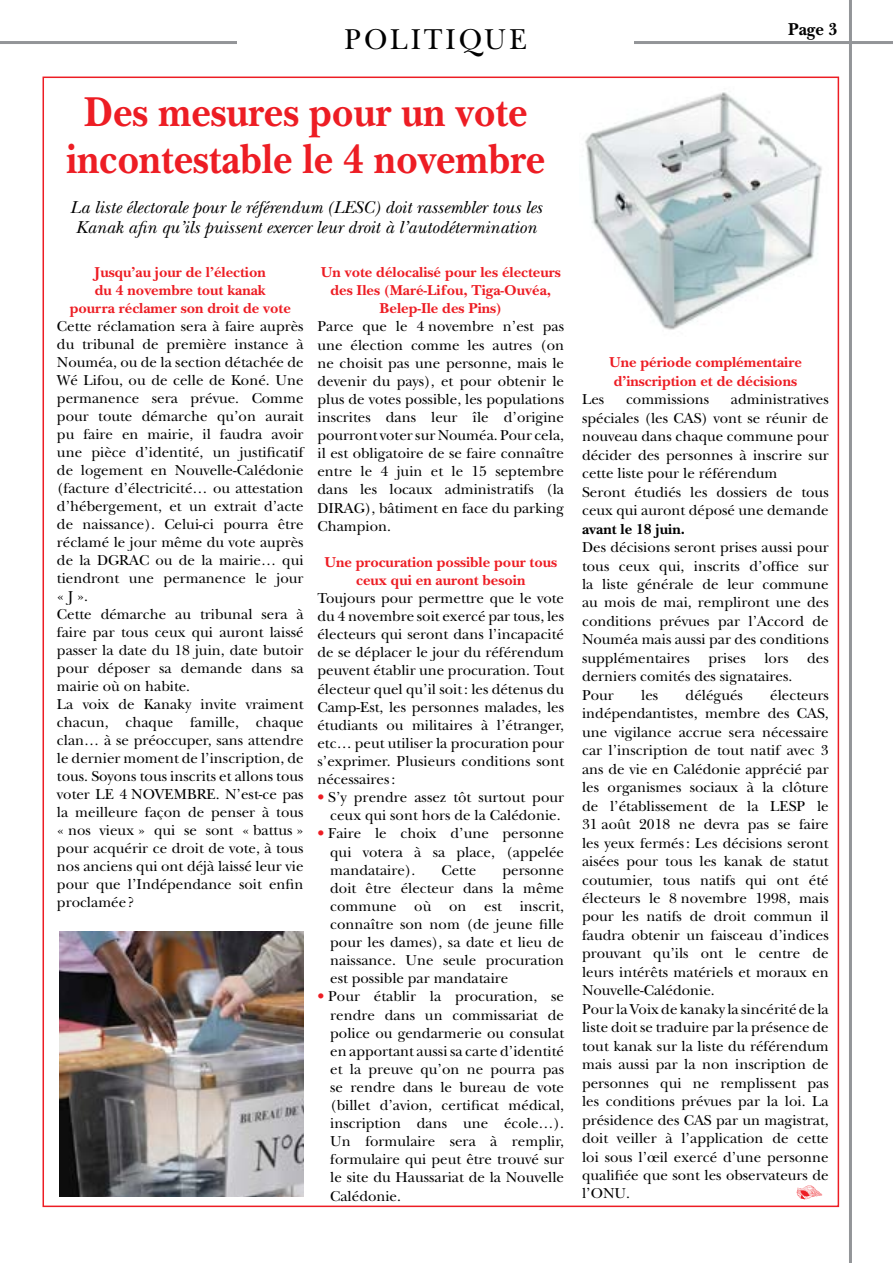
<style>
.page{position:relative;width:893px;height:1263px;background:#fff}
.page>*{position:absolute;margin:0;border:0;box-sizing:border-box;transform-origin:0 0}
.t1{font:700 43.5px/46.5px "New Baskerville";color:#ed1d24;text-align:center;scale:.9 1}
.t2{font:30px "New Baskerville";letter-spacing:.1em;color:#000;scale:.95 1}
.t3{font:italic 18px/19.5px "New Baskerville";color:#000;text-align:center}
.t4{font:700 18px "New Baskerville";color:#000;scale:.95 1}
.t5{font:15px/18.1px "New Baskerville";color:#000}
.t6{font:700 15px/18.1px "New Baskerville";color:#ed1d24;text-align:center}
.t7{font:700 15px "New Baskerville";color:#000}
.s1{color:#ed1d24}
</style>
<div class="page">
<hr style="left:0;top:41px;width:893px;height:3px;background:#939598">
<div style="left:237px;top:22px;width:397px;height:33px;background:#fff"></div>
<hr style="left:849px;top:0;width:3px;height:1263px;background:#939598">
<img style="left:585px;top:92px;width:237px;height:238px">
<img style="left:59px;top:931px;width:245px;height:266px">
<svg style="left:797px;top:1185px;width:25px;height:14px"></svg>
<h2 class="t2" style="left:345px;top:22px;width:194px">POLITIQUE</h2>
<h1 class="t1" style="left:66px;top:89px;width:534px">Des mesures pour un vote incontestable le 4 novembre</h1>
<p class="t3" style="left:70px;top:198px;width:474px">La liste électorale pour le référendum (LESC) doit rassembler tous les<br>Kanak afin qu’ils puissent exercer leur droit à l’autodétermination</p>
<p class="t6" style="left:70px;top:263px;width:223px">Jusqu’au jour de l’élection<br>du 4 novembre tout kanak<br>pourra réclamer son droit de vote</p>
<p class="t5" style="left:57px;top:317px;width:248px">Cette réclamation sera à faire auprès du tribunal de première instance à<br>Nouméa, ou de la section détachée de<br>Wé Lifou, ou de celle de Koné. Une permanence sera prévue. Comme pour toute démarche qu’on aurait pu faire en mairie, il faudra avoir une pièce d’identité, un justificatif de logement en Nouvelle-Calédonie (facture d’électricité… ou attestation d’hébergement, et un extrait d’acte de naissance). Celui-ci pourra être réclamé le jour même du vote auprès de la DGRAC ou de la mairie… qui tiendront une permanence le jour «J».<br>Cette démarche au tribunal sera à faire par tous ceux qui auront laissé passer la date du 18 juin, date butoir pour déposer sa demande dans sa mairie où on habite.<br>La voix de Kanaky invite vraiment chacun, chaque famille, chaque clan… à se préoccuper, sans attendre le dernier moment de l’inscription, de tous. Soyons tous inscrits et allons tous voter LE 4 NOVEMBRE. N’est-ce pas la meilleure façon de penser à tous « nos vieux » qui se sont « battus » pour acquérir ce droit de vote, à tous nos anciens qui ont déjà laissé leur vie pour que l’Indépendance soit enfin proclamée ?</p>
<p class="t6" style="left:321px;top:263px;width:241px">Un vote délocalisé pour les électeurs des Iles (Maré-Lifou, Tiga-Ouvéa,<br>Belep-Ile des Pins)</p>
<p class="t5" style="left:317px;top:318px;width:248px;text-align:justify">Parce que le 4 novembre n’est pas une élection comme les autres (on ne choisit pas une personne, mais le devenir du pays), et pour obtenir le plus de votes possible, les populations inscrites dans leur île d’origine pourront voter sur Nouméa. Pour cela, il est obligatoire de se faire connaître entre le 4 juin et le 15 septembre dans les locaux administratifs (la DIRAG), bâtiment en face du parking Champion.</p>
<p class="t6" style="left:324px;top:553px;width:234px">Une procuration possible pour tous ceux qui en auront besoin</p>
<p class="t5" style="left:317px;top:589px;width:248px;text-align:justify">Toujours pour permettre que le vote du 4 novembre soit exercé par tous, les électeurs qui seront dans l’incapacité de se déplacer le jour du référendum peuvent établir une procuration. Tout électeur quel qu’il soit: les détenus du Camp-Est, les personnes malades, les étudiants ou militaires à l’étranger, etc… peut utiliser la procuration pour s’exprimer. Plusieurs conditions sont nécessaires:</p>
<p class="t5" style="left:317px;top:788px;width:248px;text-align:center"><span class="s1">•</span> S’y prendre assez tôt surtout pour ceux qui sont hors de la Calédonie.</p>
<p class="t5" style="left:330px;top:825px;width:235px;text-align:justify;text-indent:-13px"><span class="s1">•</span> Faire le choix d’une personne qui votera à sa place, (appelée mandataire).</p>
<p class="t5" style="left:442px;top:861px;width:36px">Cette</p>
<p class="t5" style="left:330px;top:861px;width:235px;text-align:justify;text-indent:172px">personne doit être électeur dans la même commune où on est inscrit, connaître son nom (de jeune fille pour les dames), sa date et lieu de naissance. Une seule procuration est possible par mandataire</p>
<p class="t5" style="left:330px;top:987px;width:235px;text-indent:-13px"><span class="s1">•</span> Pour établir la procuration, se rendre dans un commissariat de police ou gendarmerie ou consulat en apportant aussi sa carte d’identité et la preuve qu’on ne pourra pas se rendre dans le bureau de vote (billet d’avion, certificat médical, inscription dans une école…).<br>Un formulaire sera à remplir, formulaire qui peut être trouvé sur le site du Haussariat de la Nouvelle<br>Calédonie.</p>
<p class="t4" style="left:788px;top:19px;width:53px">Page 3</p>
<p class="t6" style="left:609px;top:353px;width:194px">Une période complémentaire d’inscription et de décisions</p>
<p class="t5" style="left:582px;top:390px;width:248px;text-indent:149px">administratives spéciales (les CAS) vont se réunir de nouveau dans chaque commune pour décider des personnes à inscrire sur cette liste pour le référendum<br>Seront étudiés les dossiers de tous ceux qui auront déposé une demande</p>
<p class="t7" style="left:582px;top:520px;width:104px">avant le 18 juin.</p>
<p class="t5" style="left:582px;top:538px;width:248px">Des décisions seront prises aussi pour tous ceux qui, inscrits d’office sur la liste générale de leur commune au mois de mai, rempliront une des conditions prévues par l’Accord de<br>Nouméa mais aussi par des conditions supplémentaires prises lors des derniers comités des signataires.<br>Pour</p>
<p class="t5" style="left:582px;top:390px;width:24px">Les</p>
<p class="t5" style="left:626px;top:390px;width:85px">commissions</p>
<p class="t5" style="left:582px;top:686px;width:248px;text-indent:188px">électeurs indépendantistes, membre des CAS, une vigilance accrue sera nécessaire car l’inscription de tout natif avec 3 ans de vie en Calédonie apprécié par les organismes sociaux à la clôture de l’établissement de la LESP le 31 août 2018 ne devra pas se faire les yeux fermés: Les décisions seront aisées pour tous les kanak de statut coutumier, tous natifs qui ont été électeurs le 8 novembre 1998, mais pour les natifs de droit commun il faudra obtenir un faisceau d’indices prouvant qu’ils ont le centre de leurs intérêts matériels et moraux en Nouvelle-Calédonie.<br>Pour la Voix de kanaky la sincérité de la liste doit se traduire par la présence de tout kanak sur la liste du référendum mais aussi par la non inscription de personnes qui ne remplissent pas les conditions prévues par la loi. La présidence des CAS par un magistrat, doit veiller à l’application de cette loi sous l’œil exercé d’une personne qualifiée que sont les observateurs de l’ONU.</p>
<p class="t5" style="left:641px;top:686px;width:19px">les</p>
<p class="t5" style="left:686px;top:686px;width:59px">délégués</p>
</div>
